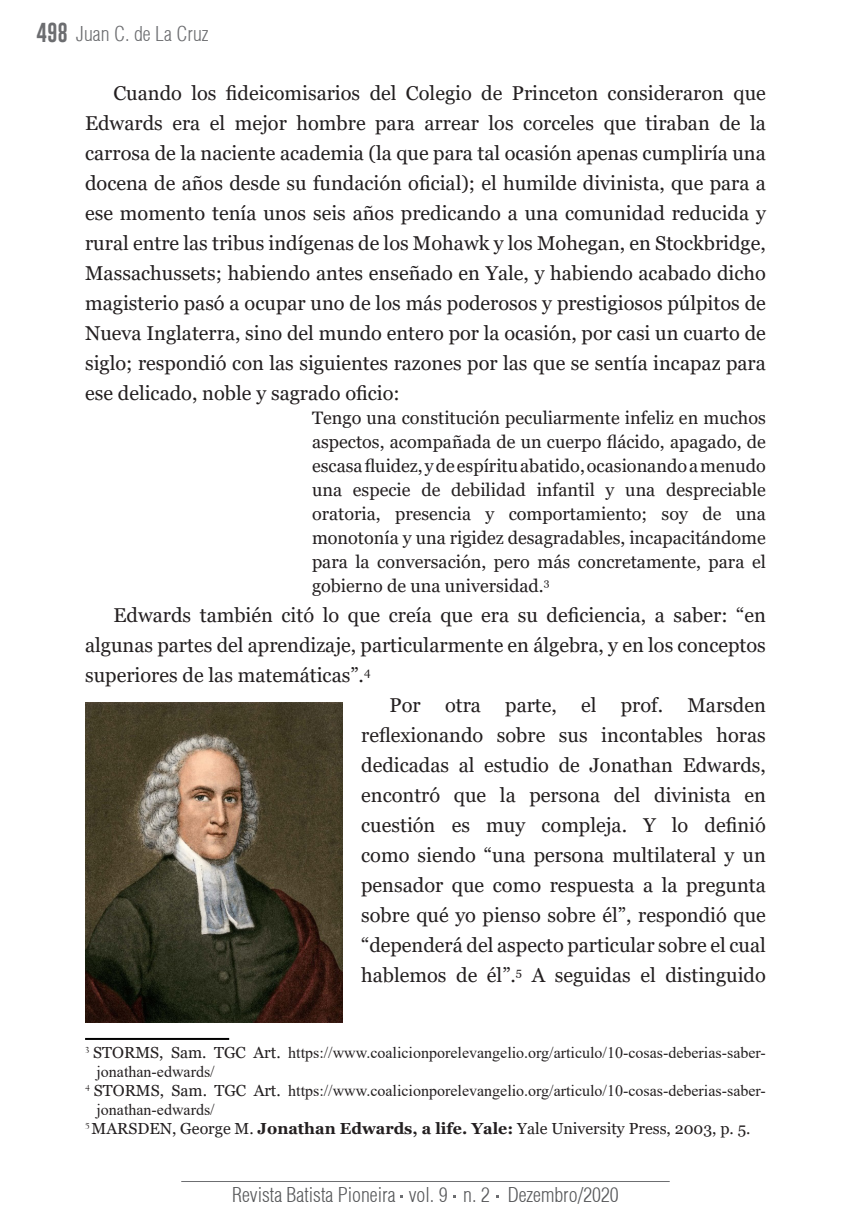
<style>
.page{position:relative;width:851px;height:1219px;background:#fff}
.page>*{position:absolute;margin:0;border:0;box-sizing:border-box;transform-origin:0 0}
.Texto{font:20px/30px "Georgia";color:#231f20;text-align:justify}
.t1{font:300 condensed 20px "Helvetica";color:#57585a}
.t2{font:300 condensed 20px "Helvetica";color:#6c6d70}
.Citação_recuada{font:18px/24px "Georgia";color:#231f20;text-align:justify}
.Nota_de_Rodapé{font:16px/19px "Times New Roman";color:#231f20}
.Nota_de_Rodapé-2{font:16px "Georgia";color:#231f20}
.s1{font-family:"Gobold";font-weight:400;font-stretch:normal}
.s2{font-family:"Georgia"}
.s3{font-weight:700}
</style>
<div class="page">
<hr style="left:181px;top:1181px;width:488px;height:1px;background:#6c6d70">
<hr style="left:85px;top:1038px;width:144px;height:2px;background:#000">
<img style="left:85px;top:703px;width:257px;height:319px">
<p class="t2" style="left:37px;top:21px;width:173px"><span class="s1">498</span> Juan C. de La Cruz</p>
<p class="Texto" style="left:85px;top:79px;width:682px;text-indent:28px">Cuando los fideicomisarios del Colegio de Princeton consideraron que Edwards era el mejor hombre para arrear los corceles que tiraban de la carrosa de la naciente academia (la que para tal ocasión apenas cumpliría una docena de años desde su fundación oficial); el humilde divinista, que para a ese momento tenía unos seis años predicando a una comunidad reducida y rural entre las tribus indígenas de los Mohawk y los Mohegan, en Stockbridge, Massachussets; habiendo antes enseñado en Yale, y habiendo acabado dicho magisterio pasó a ocupar uno de los más poderosos y prestigiosos púlpitos de Nueva Inglaterra, sino del mundo entero por la ocasión, por casi un cuarto de siglo; respondió con las siguientes razones por las que se sentía incapaz para ese delicado, noble y sagrado oficio:</p>
<p class="Citação_recuada" style="left:312px;top:406px;width:455px">Tengo una constitución peculiarmente infeliz en muchos aspectos, acompañada de un cuerpo flácido, apagado, de escasa fluidez, y de espíritu abatido, ocasionando a menudo una especie de debilidad infantil y una despreciable oratoria, presencia y comportamiento; soy de una monotonía y una rigidez desagradables, incapacitándome para la conversación, pero más concretamente, para el gobierno de una universidad.<sup>3</sup></p>
<p class="Texto" style="left:85px;top:601px;width:682px;text-indent:28px">Edwards también citó lo que creía que era su deficiencia, a saber: “en algunas partes del aprendizaje, particularmente en álgebra, y en los conceptos superiores de las matemáticas”.<sup>4</sup></p>
<p class="Texto" style="left:361px;top:691px;width:406px;text-indent:28px">Por otra parte, el prof. Marsden reflexionando sobre sus incontables horas dedicadas al estudio de Jonathan Edwards, encontró que la persona del divinista en cuestión es muy compleja. Y lo definió como siendo “una persona multilateral y un pensador que como respuesta a la pregunta sobre qué yo pienso sobre él”, respondió que “dependerá del aspecto particular sobre el cual hablemos de él”.<sup>5</sup> A seguidas el distinguido</p>
<p class="Nota_de_Rodapé" style="left:96px;top:1042px;width:670px;text-indent:-11px"><sup>3</sup> <span class="s2">STORMS, Sam. TGC Art.</span> https://www.coalicionporelevangelio.org/articulo/10-cosas-deberias-saber&shy;jonathan-edwards/</p>
<p class="Nota_de_Rodapé" style="left:96px;top:1080px;width:670px;text-indent:-11px"><sup>4</sup> <span class="s2">STORMS, Sam. TGC Art.</span> https://www.coalicionporelevangelio.org/articulo/10-cosas-deberias-saber&shy;jonathan-edwards/</p>
<p class="Nota_de_Rodapé-2" style="left:85px;top:1119px;width:666px"><sup>5</sup> MARSDEN, George M. <span class="s3">Jonathan Edwards, a life. Yale:</span> Yale University Press, 2003, p. 5.</p>
<p class="t1" style="left:232px;top:1182px;width:388px">Revista Batista Pioneira vol. 9 n. 2 Dezembro/2020</p>
</div>
